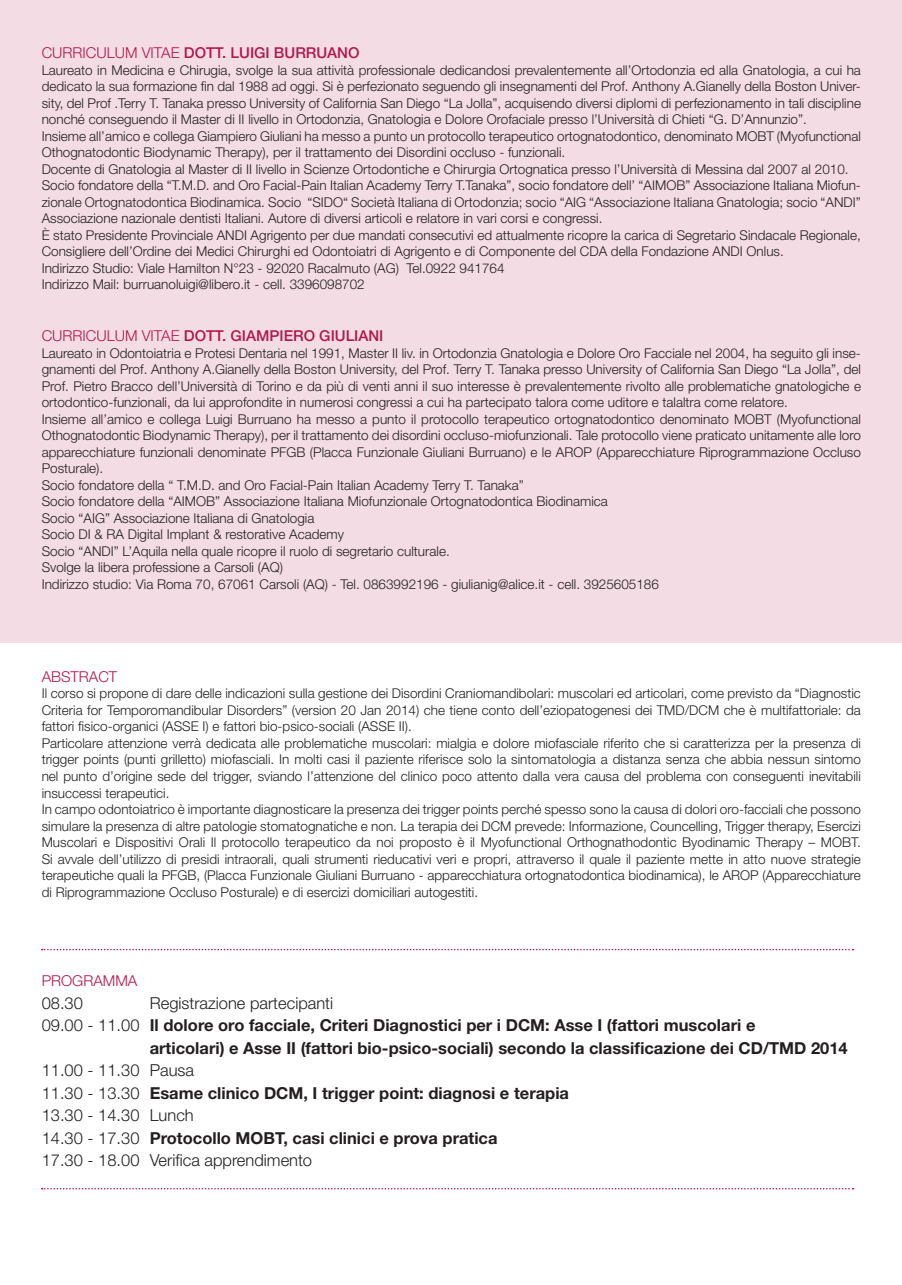
<style>
.page{position:relative;width:902px;height:1285px;background:#fff}
.page>*{position:absolute;margin:0;border:0;box-sizing:border-box;transform-origin:0 0}
.t1{font:300 16.5px/22.5px "Helvetica Neue LT Std";color:#231f20}
.t2{font:700 16.5px "Helvetica Neue LT Std";color:#231f20}
.t3{font:500 15px "Helvetica Neue LT Std";color:#b3174b}
.t4{font:300 15px "Helvetica Neue LT Std";color:#b3174b}
.t5{font:300 13.5px/16.5px "Helvetica Neue LT Std";color:#231f20}
.s1{font-weight:300}
.s2{font-weight:700}
</style>
<div class="page">
<div style="left:0;top:0;width:901px;height:642px;background:#f3dce4"></div>
<svg style="left:42px;top:948px;width:811px;height:2px"></svg>
<svg style="left:42px;top:1188px;width:811px;height:1px"></svg>
<p class="t3" style="left:42px;top:44px;width:319px"><span class="s1">CURRICULUM VITAE</span> DOTT. LUIGI BURRUANO</p>
<p class="t5" style="left:42px;top:61px;width:820px">Laureato in Medicina e Chirugia, svolge la sua attività professionale dedicandosi prevalentemente all’Ortodonzia ed alla Gnatologia, a cui ha dedicato la sua formazione fin dal 1988 ad oggi. Si è perfezionato seguendo gli insegnamenti del Prof. Anthony A.Gianelly della Boston Univer&shy;sity, del Prof .Terry T. Tanaka presso University of California San Diego “La Jolla”, acquisendo diversi diplomi di perfezionamento in tali discipline nonché conseguendo il Master di II livello in Ortodonzia, Gnatologia e Dolore Orofaciale presso l’Università di Chieti “G. D’Annunzio”.<br>Insieme all’amico e collega Giampiero Giuliani ha messo a punto un protocollo terapeutico ortognatodontico, denominato MOBT (Myofunctional Othognatodontic Biodynamic Therapy), per il trattamento dei Disordini occluso - funzionali.<br>Docente di Gnatologia al Master di II livello in Scienze Ortodontiche e Chirurgia Ortognatica presso l’Università di Messina dal 2007 al 2010.<br>Socio fondatore della “T.M.D. and Oro Facial-Pain Italian Academy Terry T.Tanaka”, socio fondatore dell’ “AIMOB” Associazione Italiana Miofun&shy;zionale Ortognatodontica Biodinamica. Socio “SIDO“ Società Italiana di Ortodonzia; socio “AIG “Associazione Italiana Gnatologia; socio “ANDI” Associazione nazionale dentisti Italiani. Autore di diversi articoli e relatore in vari corsi e congressi.<br>È stato Presidente Provinciale ANDI Agrigento per due mandati consecutivi ed attualmente ricopre la carica di Segretario Sindacale Regionale, Consigliere dell’Ordine dei Medici Chirurghi ed Odontoiatri di Agrigento e di Componente del CDA della Fondazione ANDI Onlus.<br>Indirizzo Studio: Viale Hamilton N°23 - 92020 Racalmuto (AG) Tel.0922 941764<br>Indirizzo Mail: burruanoluigi@libero.it - cell. 3396098702</p>
<p class="t3" style="left:42px;top:327px;width:343px"><span class="s1">CURRICULUM VITAE</span> DOTT. GIAMPIERO GIULIANI</p>
<p class="t5" style="left:42px;top:344px;width:820px">Laureato in Odontoiatria e Protesi Dentaria nel 1991, Master II liv. in Ortodonzia Gnatologia e Dolore Oro Facciale nel 2004, ha seguito gli inse&shy;gnamenti del Prof. Anthony A.Gianelly della Boston University, del Prof. Terry T. Tanaka presso University of California San Diego “La Jolla”, del Prof. Pietro Bracco dell’Università di Torino e da più di venti anni il suo interesse è prevalentemente rivolto alle problematiche gnatologiche e ortodontico-funzionali, da lui approfondite in numerosi congressi a cui ha partecipato talora come uditore e talaltra come relatore.<br>Insieme all’amico e collega Luigi Burruano ha messo a punto il protocollo terapeutico ortognatodontico denominato MOBT (Myofunctional Othognatodontic Biodynamic Therapy), per il trattamento dei disordini occluso-miofunzionali. Tale protocollo viene praticato unitamente alle loro apparecchiature funzionali denominate PFGB (Placca Funzionale Giuliani Burruano) e le AROP (Apparecchiature Riprogrammazione Occluso Posturale).<br>Socio fondatore della “ T.M.D. and Oro Facial-Pain Italian Academy Terry T. Tanaka”<br>Socio fondatore della “AIMOB” Associazione Italiana Miofunzionale Ortognatodontica Biodinamica<br>Socio “AIG” Associazione Italiana di Gnatologia<br>Socio DI &amp; RA Digital Implant &amp; restorative Academy<br>Socio “ANDI” L’Aquila nella quale ricopre il ruolo di segretario culturale.<br>Svolge la libera professione a Carsoli (AQ)<br>Indirizzo studio: Via Roma 70, 67061 Carsoli (AQ) - Tel. 0863992196 - giulianig@alice.it - cell. 3925605186</p>
<p class="t4" style="left:42px;top:667px;width:77px">ABSTRACT</p>
<p class="t5" style="left:42px;top:685px;width:820px">Il corso si propone di dare delle indicazioni sulla gestione dei Disordini Craniomandibolari: muscolari ed articolari, come previsto da “Diagnostic Criteria for Temporomandibular Disorders” (version 20 Jan 2014) che tiene conto dell’eziopatogenesi dei TMD/DCM che è multifattoriale: da fattori fisico-organici (ASSE I) e fattori bio-psico-sociali (ASSE II).<br>Particolare attenzione verrà dedicata alle problematiche muscolari: mialgia e dolore miofasciale riferito che si caratterizza per la presenza di trigger points (punti grilletto) miofasciali. In molti casi il paziente riferisce solo la sintomatologia a distanza senza che abbia nessun sintomo nel punto d’origine sede del trigger, sviando l’attenzione del clinico poco attento dalla vera causa del problema con conseguenti inevitabili insuccessi terapeutici.<br>In campo odontoiatrico è importante diagnosticare la presenza dei trigger points perché spesso sono la causa di dolori oro-facciali che possono simulare la presenza di altre patologie stomatognatiche e non. La terapia dei DCM prevede: Informazione, Councelling, Trigger therapy, Esercizi Muscolari e Dispositivi Orali Il protocollo terapeutico da noi proposto è il Myofunctional Orthognathodontic Byodinamic Therapy – MOBT.<br>Si avvale dell’utilizzo di presidi intraorali, quali strumenti rieducativi veri e propri, attraverso il quale il paziente mette in atto nuove strategie terapeutiche quali la PFGB, (Placca Funzionale Giuliani Burruano - apparecchiatura ortognatodontica biodinamica), le AROP (Apparecchiature di Riprogrammazione Occluso Posturale) e di esercizi domiciliari autogestiti.</p>
<p class="t4" style="left:42px;top:971px;width:97px">PROGRAMMA</p>
<p class="t1" style="left:42px;top:990px;width:43px">08.30</p>
<p class="t1" style="left:150px;top:990px;width:185px">Registrazione partecipanti</p>
<p class="t2" style="left:42px;top:1014px;width:715px"><span class="s1">09.00 - 11.00</span> Il dolore oro facciale, Criteri Diagnostici per i DCM: Asse I (fattori muscolari e</p>
<p class="t2" style="left:150px;top:1037px;width:699px">articolari) e Asse II (fattori bio-psico-sociali) secondo la classificazione dei CD/TMD 2014</p>
<p class="t1" style="left:42px;top:1058px;width:529px">11.00 - 11.30 Pausa<br>11.30 - 13.30 <span class="s2">Esame clinico DCM, I trigger point: diagnosi e terapia </span>13.30 - 14.30 Lunch<br>14.30 - 17.30 <span class="s2">Protocollo MOBT, casi clinici e prova pratica<br></span>17.30 - 18.00 Verifica apprendimento</p>
</div>
